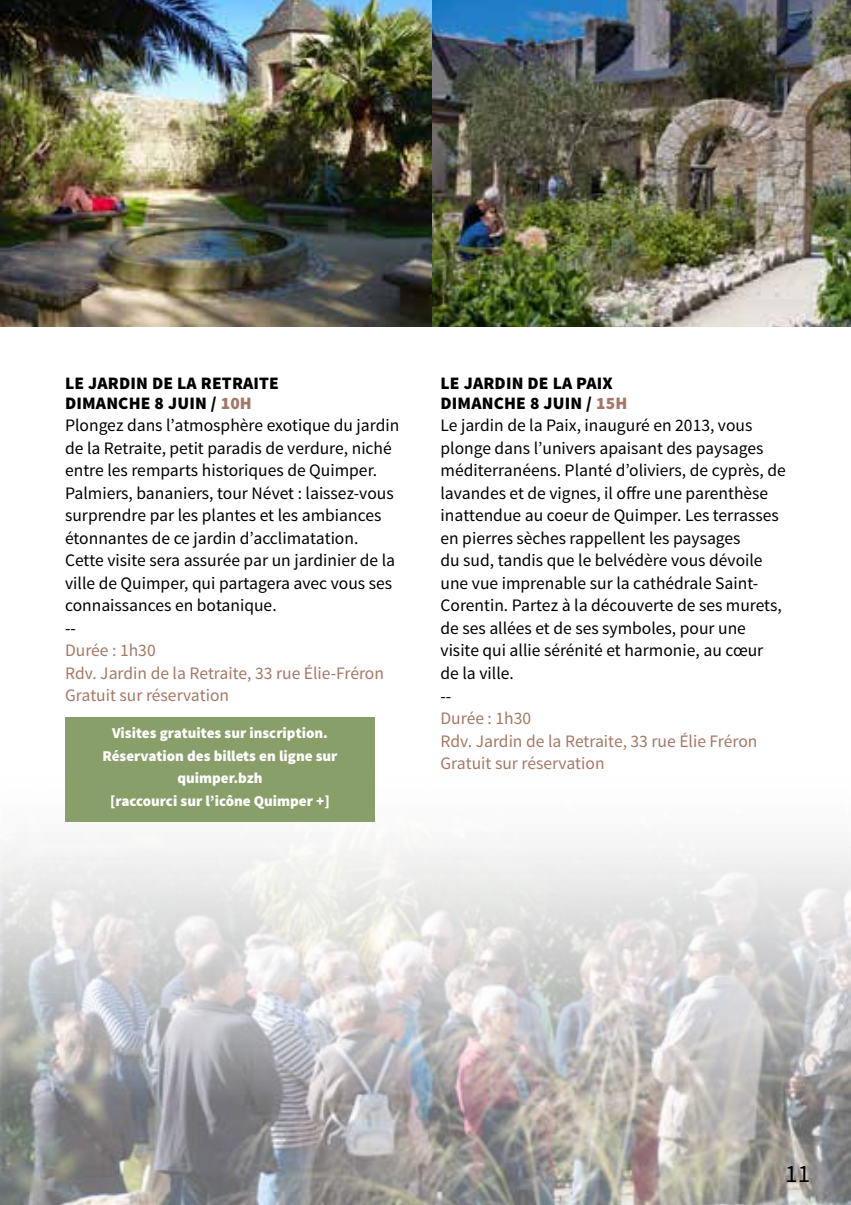
<style>
.page{position:relative;width:851px;height:1205px;background:#fff}
.page>*{position:absolute;margin:0;border:0;box-sizing:border-box;transform-origin:0 0}
.t1{font:25px "Source Sans Pro";color:#000}
.t2{font:17.5px/22.5px "Source Sans Pro";color:#000}
.t3{font:17.5px/22.5px "Source Sans Pro";color:#a57865}
.t4{font:900 17.5px/20px "Source Sans Pro";letter-spacing:.01em;color:#000}
.t5{font:900 15px/22.5px "Source Sans Pro";color:#fff;text-align:center}
.s1{color:#a57865}
</style>
<div class="page">
<img style="left:0;top:839px;width:850px;height:366px">
<img style="left:0;top:0;width:850px;height:327px">
<div style="left:65px;top:717px;width:310px;height:105px;background:#899f69"></div>
<p class="t4" style="left:65px;top:374px;width:215px">LE JARDIN DE LA RETRAITE<br>DIMANCHE 8 JUIN / <span class="s1">10H</span></p>
<p class="t2" style="left:65px;top:414px;width:336px">Plongez dans l’atmosphère exotique du jardin de la Retraite, petit paradis de verdure, niché entre les remparts historiques de Quimper.<br>Palmiers, bananiers, tour Névet : laissez-vous surprendre par les plantes et les ambiances étonnantes de ce jardin d’acclimatation.<br>Cette visite sera assurée par un jardinier de la ville de Quimper, qui partagera avec vous ses connaissances en botanique.<br>--</p>
<p class="t3" style="left:65px;top:640px;width:320px">Durée : 1h30<br>Rdv. Jardin de la Retraite, 33 rue Élie-Fréron<br>Gratuit sur réservation</p>
<p class="t5" style="left:102px;top:723px;width:236px">Visites gratuites sur inscription.<br>Réservation des billets en ligne sur quimper.bzh<br>[raccourci sur l’icône Quimper +]</p>
<p class="t4" style="left:440px;top:374px;width:188px">LE JARDIN DE LA PAIX<br>DIMANCHE 8 JUIN / <span class="s1">15H</span></p>
<p class="t2" style="left:440px;top:415px;width:347px">Le jardin de la Paix, inauguré en 2013, vous plonge dans l’univers apaisant des paysages méditerranéens. Planté d’oliviers, de cyprès, de lavandes et de vignes, il offre une parenthèse inattendue au coeur de Quimper. Les terrasses en pierres sèches rappellent les paysages<br>du sud, tandis que le belvédère vous dévoile une vue imprenable sur la cathédrale Saint-Corentin. Partez à la découverte de ses murets, de ses allées et de ses symboles, pour une visite qui allie sérénité et harmonie, au cœur de la ville.<br>--</p>
<p class="t3" style="left:440px;top:707px;width:318px">Durée : 1h30<br>Rdv. Jardin de la Retraite, 33 rue Élie Fréron<br>Gratuit sur réservation</p>
<h1 class="t1" style="left:785px;top:1158px;width:27px">11</h1>
</div>
